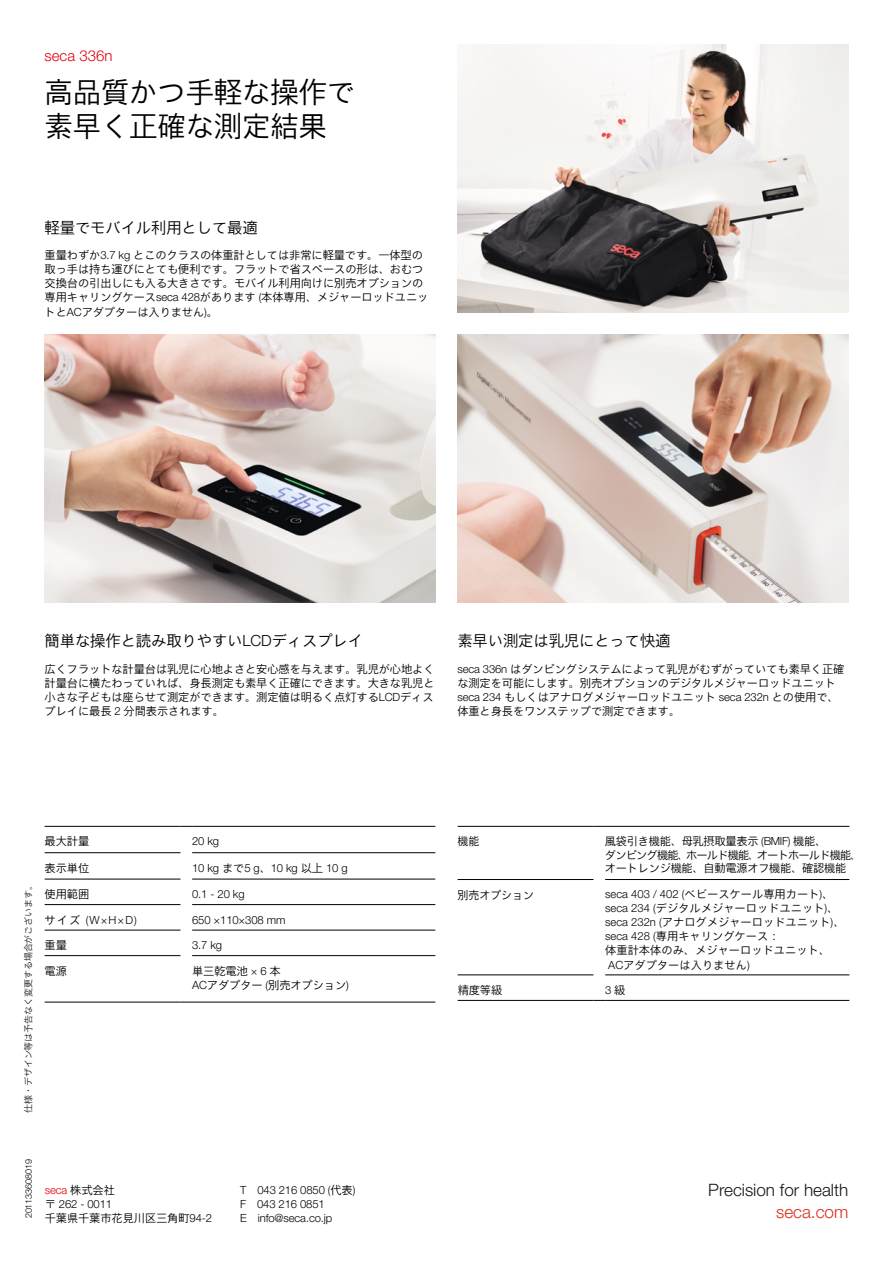
<style>
.page{position:relative;width:893px;height:1263px;background:#fff}
.page>*{position:absolute;margin:0;border:0;box-sizing:border-box;transform-origin:0 0}
.t1{font:300 28.5px/34.2px "secajapan";letter-spacing:-.01em;color:#000}
.t2{font:300 17.1px "secaglobal";color:#151616}
.t3{font:300 17.1px "secaglobal";color:#dd2b1c}
.t4{font:300 15.3px "secajapan";letter-spacing:-.01em;color:#000}
.t5{font:300 15px "secajapan";color:#e3000f}
.t6{font:300 11.25px/14.1px "secajapan";letter-spacing:-.01em;color:#000}
.t7{font:300 9px "secajapan";letter-spacing:-.01em;color:#231f20}
.t8{font:300 9px "secajapan";letter-spacing:-.01em;color:#000}
.s1{color:#e3000f}
</style>
<div class="page">
<img style="left:458px;top:335px;width:390px;height:268px">
<img style="left:45px;top:335px;width:390px;height:268px">
<img style="left:458px;top:45px;width:390px;height:268px">
<hr style="left:458px;top:879px;width:135px;height:1px;background:#000">
<hr style="left:458px;top:974px;width:135px;height:1px;background:#000">
<hr style="left:605px;top:974px;width:244px;height:1px;background:#000">
<hr style="left:458px;top:1000px;width:135px;height:1px;background:#000">
<svg style="left:593px;top:1000px;width:12px;height:1px"></svg>
<hr style="left:605px;top:1000px;width:244px;height:1px;background:#000">
<hr style="left:458px;top:826px;width:135px;height:1px;background:#000">
<svg style="left:593px;top:826px;width:12px;height:1px"></svg>
<hr style="left:605px;top:826px;width:244px;height:1px;background:#000">
<hr style="left:45px;top:826px;width:135px;height:1px;background:#000">
<hr style="left:45px;top:852px;width:135px;height:1px;background:#000">
<hr style="left:45px;top:879px;width:135px;height:1px;background:#000">
<hr style="left:45px;top:904px;width:135px;height:1px;background:#000">
<hr style="left:45px;top:930px;width:135px;height:1px;background:#000">
<hr style="left:45px;top:955px;width:135px;height:1px;background:#000">
<hr style="left:192px;top:879px;width:243px;height:1px;background:#000">
<hr style="left:192px;top:904px;width:243px;height:1px;background:#000">
<hr style="left:192px;top:930px;width:243px;height:1px;background:#000">
<hr style="left:192px;top:955px;width:243px;height:1px;background:#000">
<hr style="left:192px;top:852px;width:243px;height:1px;background:#000">
<svg style="left:180px;top:826px;width:12px;height:1px"></svg>
<hr style="left:192px;top:826px;width:243px;height:1px;background:#000">
<hr style="left:45px;top:1002px;width:135px;height:1px;background:#000">
<svg style="left:180px;top:1002px;width:12px;height:1px"></svg>
<hr style="left:192px;top:1002px;width:243px;height:1px;background:#000">
<hr style="left:605px;top:879px;width:244px;height:1px;background:#000">
<h3 class="t5" style="left:45px;top:47px;width:69px">seca 336n</h3>
<h1 class="t1" style="left:45px;top:75px;width:312px">高品質かつ手軽な操作で素早く正確な測定結果</h1>
<h3 class="t4" style="left:45px;top:219px;width:215px">軽量でモバイル利用として最適</h3>
<p class="t6" style="left:45px;top:248px;width:385px">重量わずか3.7 kg とこのクラスの体重計としては非常に軽量です。一体型の取っ手は持ち運びにとても便利です。フラットで省スペースの形は、おむつ交換台の引出しにも入る大きさです。モバイル利用向けに別売オプションの専用キャリングケースseca 428があります (本体専用、メジャーロッドユニットとACアダプターは入りません)。</p>
<h3 class="t4" style="left:45px;top:632px;width:320px">簡単な操作と読み取りやすいLCDディスプレイ</h3>
<p class="t6" style="left:45px;top:662px;width:391px;text-align:justify">広くフラットな計量台は乳児に心地よさと安心感を与えます。乳児が心地よく計量台に横たわっていれば、身長測定も素早く正確にできます。大きな乳児と小さな子どもは座らせて測定ができます。測定値は明るく点灯するLCDディスプレイに最長 2 分間表示されます。</p>
<h3 class="t4" style="left:457px;top:632px;width:215px">素早い測定は乳児にとって快適</h3>
<p class="t6" style="left:457px;top:662px;width:389px">seca 336n はダンピングシステムによって乳児がむずがっていても素早く正確な測定を可能にします。別売オプションのデジタルメジャーロッドユニットseca 234 もしくはアナログメジャーロッドユニット seca 232n との使用で、体重と身長をワンステップで測定できます。</p>
<p class="t7" style="left:23px;top:1113px;width:233px;rotate:-90deg">仕様・デザイン等は予告なく変更する場合がございます。</p>
<p class="t6" style="left:45px;top:834px;width:46px">最大計量</p>
<p class="t6" style="left:192px;top:834px;width:29px">20 kg</p>
<p class="t6" style="left:45px;top:861px;width:46px">表示単位</p>
<p class="t6" style="left:192px;top:861px;width:157px">10 kg まで5 g、10 kg 以上 10 g</p>
<p class="t6" style="left:45px;top:887px;width:46px">使用範囲</p>
<p class="t6" style="left:192px;top:887px;width:54px">0.1 - 20 kg</p>
<p class="t6" style="left:45px;top:913px;width:94px">サイズ (W×H×D)</p>
<p class="t6" style="left:192px;top:913px;width:95px">650 ×110×308 mm</p>
<p class="t6" style="left:45px;top:938px;width:24px">重量</p>
<p class="t6" style="left:192px;top:938px;width:32px">3.7 kg</p>
<p class="t6" style="left:45px;top:964px;width:24px">電源</p>
<p class="t6" style="left:192px;top:964px;width:158px;line-height:13.5px">単三乾電池 × 6 本<br>ACアダプター (別売オプション)</p>
<p class="t8" style="left:23px;top:1218px;width:61px;rotate:-90deg">201133608019</p>
<p class="t6" style="left:45px;top:1183px;width:169px"><span class="s1">seca</span> 株式会社<br>〒 262 - 0011<br>千葉県千葉市花見川区三角町94-2</p>
<p class="t6" style="left:240px;top:1183px;width:117px">T　043 216 0850 (代表)<br>F　043 216 0851<br>E　info@seca.co.jp</p>
<p class="t6" style="left:458px;top:834px;width:23px">機能</p>
<p class="t6" style="left:605px;top:834px;width:256px">風袋引き機能、母乳摂取量表示 (BMIF) 機能、<br>ダンピング機能、ホールド機能、オートホールド機能、オートレンジ機能、自動電源オフ機能、確認機能</p>
<p class="t6" style="left:458px;top:887px;width:78px">別売オプション</p>
<p class="t6" style="left:605px;top:887px;width:241px">seca 403 / 402 (ベビースケール専用カート)、seca 234 (デジタルメジャーロッドユニット)、seca 232n (アナログメジャーロッドユニット)、seca 428 (専用キャリングケース：<br>体重計本体のみ、メジャーロッドユニット、<br>ACアダプターは入りません)</p>
<p class="t6" style="left:458px;top:983px;width:46px">精度等級</p>
<p class="t6" style="left:605px;top:983px;width:22px">3 級</p>
<h2 class="t2" style="left:708px;top:1180px;width:142px">Precision for health</h2>
<h2 class="t3" style="left:776px;top:1202px;width:74px">seca.com</h2>
</div>
